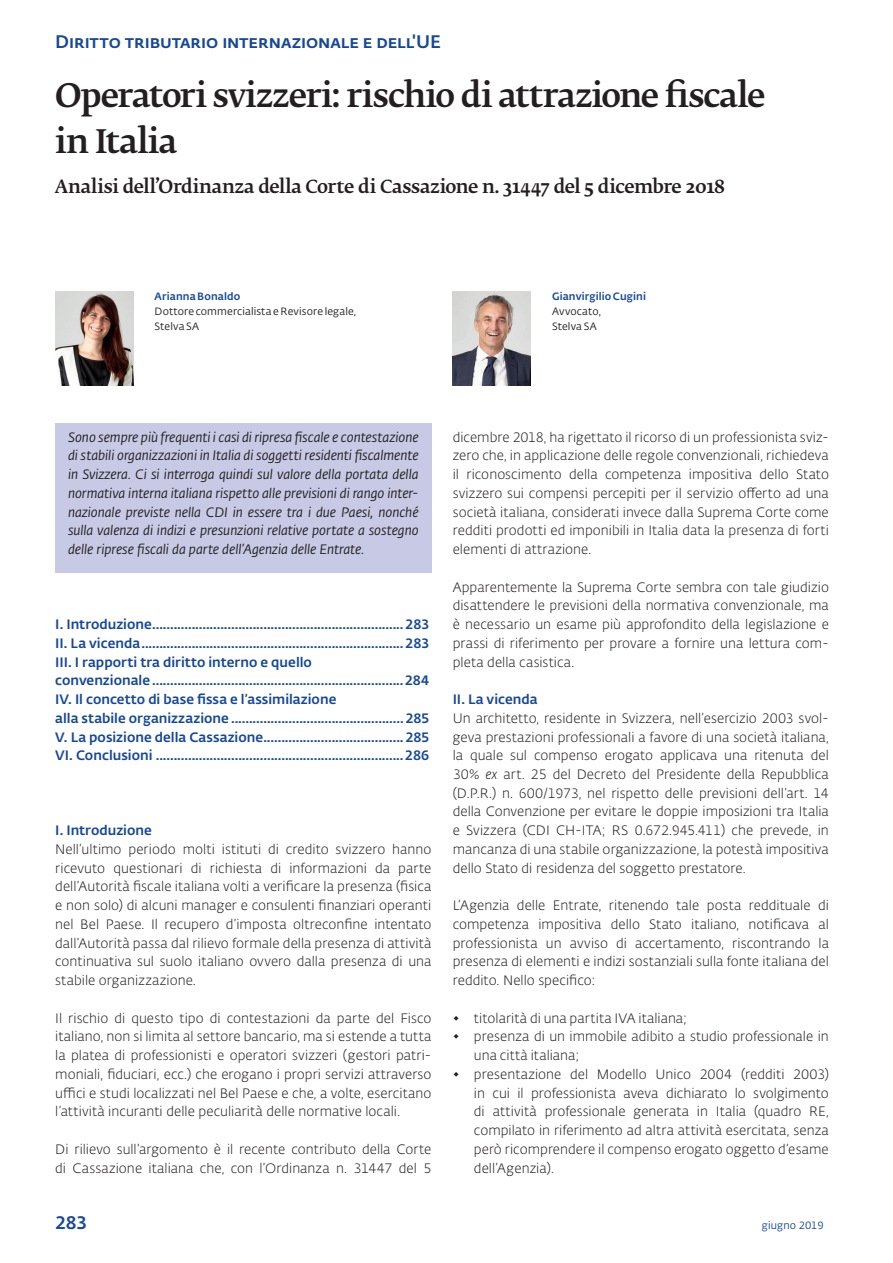
<style>
.page{position:relative;width:893px;height:1263px;background:#fff}
.page>*{position:absolute;margin:0;border:0;box-sizing:border-box;transform-origin:0 0}
.t1{font:500 32.25px/45.5px "SUPSI Fedra Serif";letter-spacing:-.03em;color:#231f20}
.t2{font:500 18px "SUPSI Fedra Serif";letter-spacing:-.02em;color:#231f20}
.t3{font:500 18px "SUPSI Fedra Sans";letter-spacing:-.005em;color:#164899}
.t4{font:300 13.5px/18.8px "SUPSI Fedra Sans";letter-spacing:.005em;color:#231f20;text-align:justify}
.t5{font:500 13.5px/18.8px "SUPSI Fedra Sans";color:#164899}
.t6{font:italic 13.5px/18.8px "SUPSI Fedra Sans";letter-spacing:-.005em;color:#231f20;text-align:justify}
.t7{font:10.5px/15px "SUPSI Fedra Sans";letter-spacing:.01em;color:#231f20}
.t8{font:500 10.5px "SUPSI Fedra Sans";letter-spacing:.01em;color:#164899}
.t9{font:10.5px "SUPSI Fedra Sans";letter-spacing:.01em;color:#164899}
.s1{font-style:italic}
</style>
<div class="page">
<img style="left:55px;top:292px;width:78px;height:93px">
<img style="left:453px;top:292px;width:78px;height:93px">
<div style="left:55px;top:423px;width:376px;height:150px;background:#c7c9e5"></div>
<h2 class="t3" style="left:55px;top:34px;width:387px">Diritto tributario internazionale e dell'UE</h2>
<h1 class="t1" style="left:55px;top:73px;width:712px">Operatori svizzeri: rischio di attrazione fiscale in Italia</h1>
<h2 class="t2" style="left:55px;top:177px;width:671px">Analisi dell’Ordinanza della Corte di Cassazione n. 31447 del 5 dicembre 2018</h2>
<p class="t8" style="left:155px;top:292px;width:87px">Arianna Bonaldo</p>
<p class="t7" style="left:155px;top:304px;width:203px">Dottore commercialista e Revisore legale,<br>Stelva SA</p>
<p class="t8" style="left:552px;top:292px;width:95px">Gianvirgilio Cugini</p>
<p class="t7" style="left:552px;top:305px;width:50px">Avvocato,<br>Stelva SA</p>
<p class="t6" style="left:68px;top:429px;width:352px">Sono sempre più frequenti i casi di ripresa fiscale e contestazione di stabili organizzazioni in Italia di soggetti residenti fiscalmente in Svizzera. Ci si interroga quindi sul valore della portata della normativa interna italiana rispetto alle previsioni di rango inter&shy;nazionale previste nella CDI in essere tra i due Paesi, nonché sulla valenza di indizi e presunzioni relative portate a sostegno delle riprese fiscali da parte dell’Agenzia delle Entrate.</p>
<p class="t5" style="left:55px;top:616px;width:376px">I. Introduzione ...................................................................... 283<br>II. La vicenda ......................................................................... 283<br>III. I rapporti tra diritto interno e quello<br>convenzionale ......................................................................284<br>IV. Il concetto di base fissa e l’assimilazione<br>alla stabile organizzazione ................................................ 285<br>V. La posizione della Cassazione ....................................... 285<br>VI. Conclusioni .....................................................................286</p>
<p class="t5" style="left:55px;top:822px;width:98px">I. Introduzione</p>
<p class="t4" style="left:55px;top:841px;width:378px">Nell’ultimo periodo molti istituti di credito svizzero hanno ricevuto questionari di richiesta di informazioni da parte dell’Autorità fiscale italiana volti a verificare la presenza (fisica e non solo) di alcuni manager e consulenti finanziari operanti nel Bel Paese. Il recupero d’imposta oltreconfine intentato dall’Autorità passa dal rilievo formale della presenza di attività continuativa sul suolo italiano ovvero dalla presenza di una stabile organizzazione.</p>
<p class="t4" style="left:55px;top:1010px;width:378px">Il rischio di questo tipo di contestazioni da parte del Fisco italiano, non si limita al settore bancario, ma si estende a tutta la platea di professionisti e operatori svizzeri (gestori patri&shy;moniali, fiduciari, ecc.) che erogano i propri servizi attraverso uffici e studi localizzati nel Bel Paese e che, a volte, esercitano l’attività incuranti delle peculiarità delle normative locali.</p>
<p class="t4" style="left:55px;top:1141px;width:378px">Di rilievo sull’argomento è il recente contributo della Corte di Cassazione italiana che, con l’Ordinanza n. 31447 del 5</p>
<p class="t4" style="left:453px;top:429px;width:378px">dicembre 2018, ha rigettato il ricorso di un professionista sviz&shy;zero che, in applicazione delle regole convenzionali, richiedeva il riconoscimento della competenza impositiva dello Stato svizzero sui compensi percepiti per il servizio offerto ad una società italiana, considerati invece dalla Suprema Corte come redditi prodotti ed imponibili in Italia data la presenza di forti elementi di attrazione.</p>
<p class="t4" style="left:453px;top:579px;width:378px">Apparentemente la Suprema Corte sembra con tale giudizio disattendere le previsioni della normativa convenzionale, ma è necessario un esame più approfondito della legislazione e prassi di riferimento per provare a fornire una lettura com&shy;pleta della casistica.</p>
<p class="t5" style="left:453px;top:691px;width:87px">II. La vicenda</p>
<p class="t4" style="left:453px;top:710px;width:378px">Un architetto, residente in Svizzera, nell’esercizio 2003 svol&shy;geva prestazioni professionali a favore di una società italiana, la quale sul compenso erogato applicava una ritenuta del 30% <span class="s1">ex</span> art. 25 del Decreto del Presidente della Repubblica (D.P.R.) n. 600/1973, nel rispetto delle previsioni dell’art. 14 della Convenzione per evitare le doppie imposizioni tra Italia e Svizzera (CDI CH-ITA; RS 0.672.945.411) che prevede, in mancanza di una stabile organizzazione, la potestà impositiva dello Stato di residenza del soggetto prestatore.</p>
<p class="t4" style="left:453px;top:897px;width:378px">L’Agenzia delle Entrate, ritenendo tale posta reddituale di competenza impositiva dello Stato italiano, notificava al professionista un avviso di accertamento, riscontrando la presenza di elementi e indizi sostanziali sulla fonte italiana del reddito. Nello specifico:</p>
<p class="t4" style="left:453px;top:1010px;width:236px">◆ titolarità di una partita IVA italiana;</p>
<p class="t4" style="left:474px;top:1028px;width:356px;text-indent:-21px">◆ presenza di un immobile adibito a studio professionale in una città italiana;</p>
<p class="t4" style="left:474px;top:1066px;width:356px;text-indent:-21px">◆ presentazione del Modello Unico 2004 (redditi 2003) in cui il professionista aveva dichiarato lo svolgimento di attività professionale generata in Italia (quadro RE, compilato in riferimento ad altra attività esercitata, senza però ricomprendere il compenso erogato oggetto d’esame dell’Agenzia).</p>
<h2 class="t3" style="left:55px;top:1215px;width:33px">283</h2>
<p class="t9" style="left:762px;top:1221px;width:63px">giugno 2019</p>
</div>
